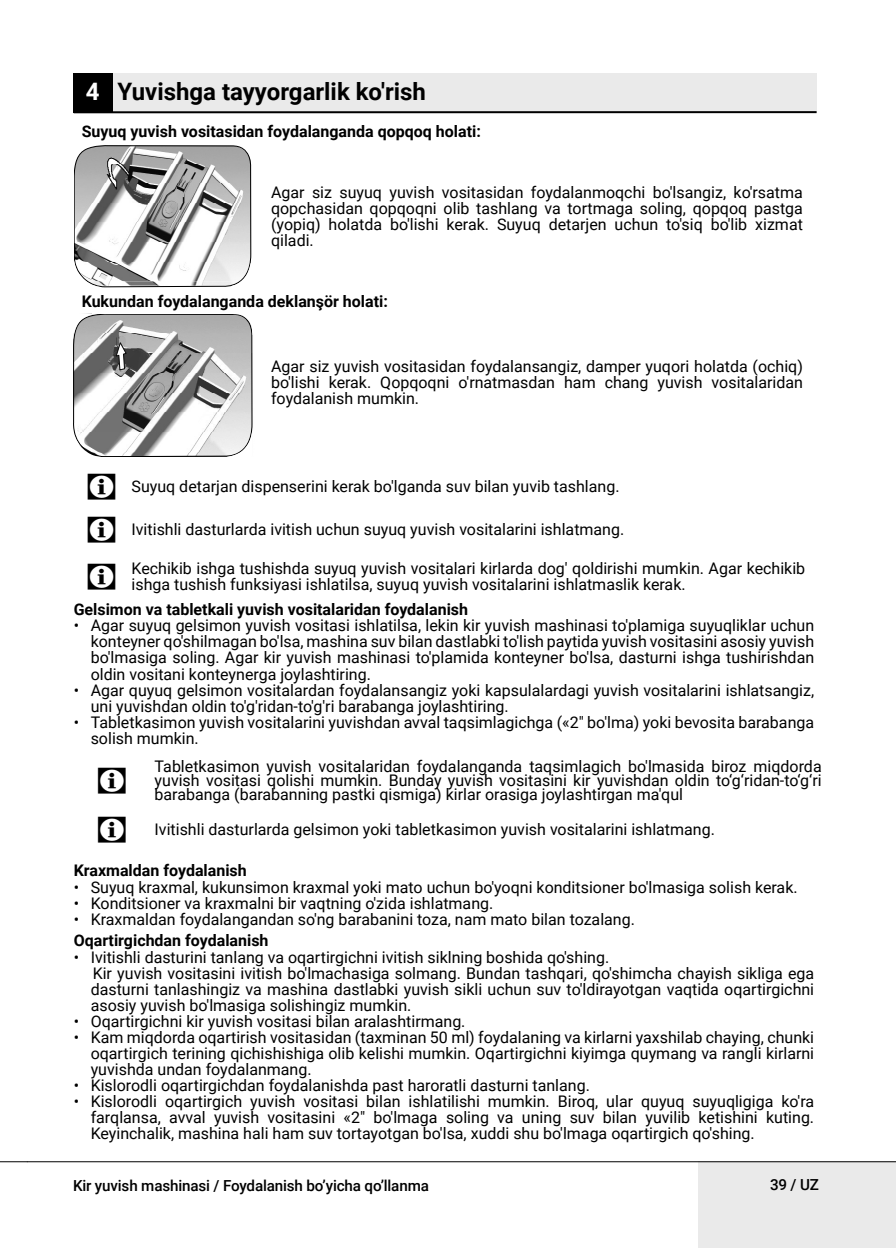
<style>
.page{position:relative;width:896px;height:1248px;background:#fff}
.page>*{position:absolute;margin:0;border:0;box-sizing:border-box;transform-origin:0 0}
.t1{font:38px "ZIWARNUN";color:#000;scale:1.05 1}
.t2{font:700 24px "Roboto";color:#000}
.Girintili_Yazi{font:16px/16px "Roboto";color:#000;text-align:justify}
.Girintili_Yazi_uyari{font:16px/14px "Roboto";color:#000;text-align:justify}
.Normal_Yazi{font:16px/16px "Roboto";color:#000;text-align:justify}
.Normal_Yazi-2{font:700 16px "Roboto";color:#000}
.Girintili_Yazi-2{font:700 16px "Roboto";color:#000}
.t3{font:500 15.2px "Roboto";letter-spacing:-.01em;color:#000}
.s1{color:#fff}
</style>
<div class="page">
<div style="left:699px;top:1161px;width:197px;height:86px;background:#eaeaea"></div>
<hr style="left:27px;top:1161px;width:869px;height:1px;background:#000">
<svg style="left:0;top:1161px;width:27px;height:1px"></svg>
<div style="left:74px;top:74px;width:39px;height:39px;background:#000"></div>
<div style="left:113px;top:74px;width:703px;height:39px;background:#eaeaea"></div>
<hr style="left:74px;top:111px;width:742px;height:2px;background:#000">
<svg style="left:73px;top:313px;width:180px;height:144px"></svg>
<svg style="left:74px;top:145px;width:178px;height:143px"></svg>
<h2 class="t2" style="left:86px;top:75px;width:342px"><span class="s1">4</span> Yuvishga tayyorgarlik ko'rish</h2>
<p class="Girintili_Yazi-2" style="left:82px;top:120px;width:401px">Suyuq yuvish vositasidan foydalanganda qopqoq holati:</p>
<p class="Normal_Yazi" style="left:271px;top:184px;width:533px">Agar siz suyuq yuvish vositasidan foydalanmoqchi bo'lsangiz, ko'rsatma qopchasidan qopqoqni olib tashlang va tortmaga soling, qopqoq pastga (yopiq) holatda bo'lishi kerak. Suyuq detarjen uchun to'siq bo'lib xizmat qiladi.</p>
<p class="Girintili_Yazi-2" style="left:82px;top:290px;width:308px">Kukundan foydalanganda deklanşör holati:</p>
<p class="Normal_Yazi" style="left:271px;top:357px;width:533px">Agar siz yuvish vositasidan foydalansangiz, damper yuqori holatda (ochiq) bo'lishi kerak. Qopqoqni o'rnatmasdan ham chang yuvish vositalaridan foydalanish mumkin.</p>
<p class="t1" style="left:86px;top:466px;width:34px">C</p>
<p class="Girintili_Yazi_uyari" style="left:132px;top:478px;width:489px">Suyuq detarjan dispenserini kerak bo'lganda suv bilan yuvib tashlang.</p>
<p class="t1" style="left:86px;top:510px;width:34px">C</p>
<p class="Girintili_Yazi" style="left:132px;top:521px;width:494px">Ivitishli dasturlarda ivitish uchun suyuq yuvish vositalarini ishlatmang.</p>
<p class="t1" style="left:86px;top:556px;width:34px">C</p>
<p class="Girintili_Yazi" style="left:132px;top:559px;width:675px">Kechikib ishga tushishda suyuq yuvish vositalari kirlarda dog' qoldirishi mumkin. Agar kechikib ishga tushish funksiyasi ishlatilsa, suyuq yuvish vositalarini ishlatmaslik kerak.</p>
<p class="Normal_Yazi-2" style="left:74px;top:598px;width:396px">Gelsimon va tabletkali yuvish vositalaridan foydalanish</p>
<p class="Girintili_Yazi" style="left:91px;top:617px;width:725px;text-indent:-17px">• Agar suyuq gelsimon yuvish vositasi ishlatilsa, lekin kir yuvish mashinasi to'plamiga suyuqliklar uchun konteyner qo'shilmagan bo'lsa, mashina suv bilan dastlabki to'lish paytida yuvish vositasini asosiy yuvish bo'lmasiga soling. Agar kir yuvish mashinasi to'plamida konteyner bo'lsa, dasturni ishga tushirishdan oldin vositani konteynerga joylashtiring.</p>
<p class="Girintili_Yazi" style="left:91px;top:681px;width:725px;text-indent:-17px">• Agar quyuq gelsimon vositalardan foydalansangiz yoki kapsulalardagi yuvish vositalarini ishlatsangiz, uni yuvishdan oldin to'g'ridan-to'g'ri barabanga joylashtiring.</p>
<p class="Girintili_Yazi" style="left:91px;top:713px;width:725px;text-indent:-17px">• Tabletkasimon yuvish vositalarini yuvishdan avval taqsimlagichga («2" bo'lma) yoki bevosita barabanga solish mumkin.</p>
<p class="t1" style="left:96px;top:760px;width:34px">C</p>
<p class="Girintili_Yazi_uyari" style="left:155px;top:758px;width:668px">Tabletkasimon yuvish vositalaridan foydalanganda taqsimlagich bo'lmasida biroz miqdorda yuvish vositasi qolishi mumkin. Bunday yuvish vositasini kir yuvishdan oldin to‘g‘ridan-to‘g‘ri barabanga (barabanning pastki qismiga) kirlar orasiga joylashtirgan ma'qul</p>
<p class="t1" style="left:96px;top:809px;width:34px">C</p>
<p class="Girintili_Yazi_uyari" style="left:155px;top:821px;width:562px">Ivitishli dasturlarda gelsimon yoki tabletkasimon yuvish vositalarini ishlatmang.</p>
<p class="Normal_Yazi-2" style="left:74px;top:859px;width:175px">Kraxmaldan foydalanish</p>
<p class="Girintili_Yazi" style="left:74px;top:878px;width:725px">• Suyuq kraxmal, kukunsimon kraxmal yoki mato uchun bo'yoqni konditsioner bo'lmasiga solish kerak.</p>
<p class="Girintili_Yazi" style="left:74px;top:894px;width:421px">• Konditsioner va kraxmalni bir vaqtning o'zida ishlatmang.</p>
<p class="Girintili_Yazi" style="left:74px;top:910px;width:563px">• Kraxmaldan foydalangandan so'ng barabanini toza, nam mato bilan tozalang.</p>
<p class="Normal_Yazi-2" style="left:74px;top:929px;width:196px">Oqartirgichdan foydalanish</p>
<p class="Girintili_Yazi" style="left:74px;top:948px;width:537px">• Ivitishli dasturini tanlang va oqartirgichni ivitish siklning boshida qo'shing.</p>
<p class="Girintili_Yazi" style="left:91px;top:964px;width:725px">Kir yuvish vositasini ivitish bo'lmachasiga solmang. Bundan tashqari, qo'shimcha chayish sikliga ega dasturni tanlashingiz va mashina dastlabki yuvish sikli uchun suv to'ldirayotgan vaqtida oqartirgichni asosiy yuvish bo'lmasiga solishingiz mumkin.</p>
<p class="Girintili_Yazi" style="left:74px;top:1012px;width:393px">• Oqartirgichni kir yuvish vositasi bilan aralashtirmang.</p>
<p class="Girintili_Yazi" style="left:91px;top:1028px;width:725px;text-indent:-17px">• Kam miqdorda oqartirish vositasidan (taxminan 50 ml) foydalaning va kirlarni yaxshilab chaying, chunki oqartirgich terining qichishishiga olib kelishi mumkin. Oqartirgichni kiyimga quymang va rangli kirlarni yuvishda undan foydalanmang.</p>
<p class="Girintili_Yazi" style="left:74px;top:1076px;width:518px">• Kislorodli oqartirgichdan foydalanishda past haroratli dasturni tanlang.</p>
<p class="Girintili_Yazi" style="left:91px;top:1092px;width:725px;text-indent:-17px">• Kislorodli oqartirgich yuvish vositasi bilan ishlatilishi mumkin. Biroq, ular quyuq suyuqligiga ko'ra farqlansa, avval yuvish vositasini «2" bo'lmaga soling va uning suv bilan yuvilib ketishini kuting.<br>Keyinchalik, mashina hali ham suv tortayotgan bo'lsa, xuddi shu bo'lmaga oqartirgich qo'shing.</p>
<p class="t3" style="left:73px;top:1174px;width:357px">Kir yuvish mashinasi / Foydalanish bo’yicha qo’llanma</p>
<p class="t3" style="left:770px;top:1173px;width:50px">39 / UZ</p>
</div>
